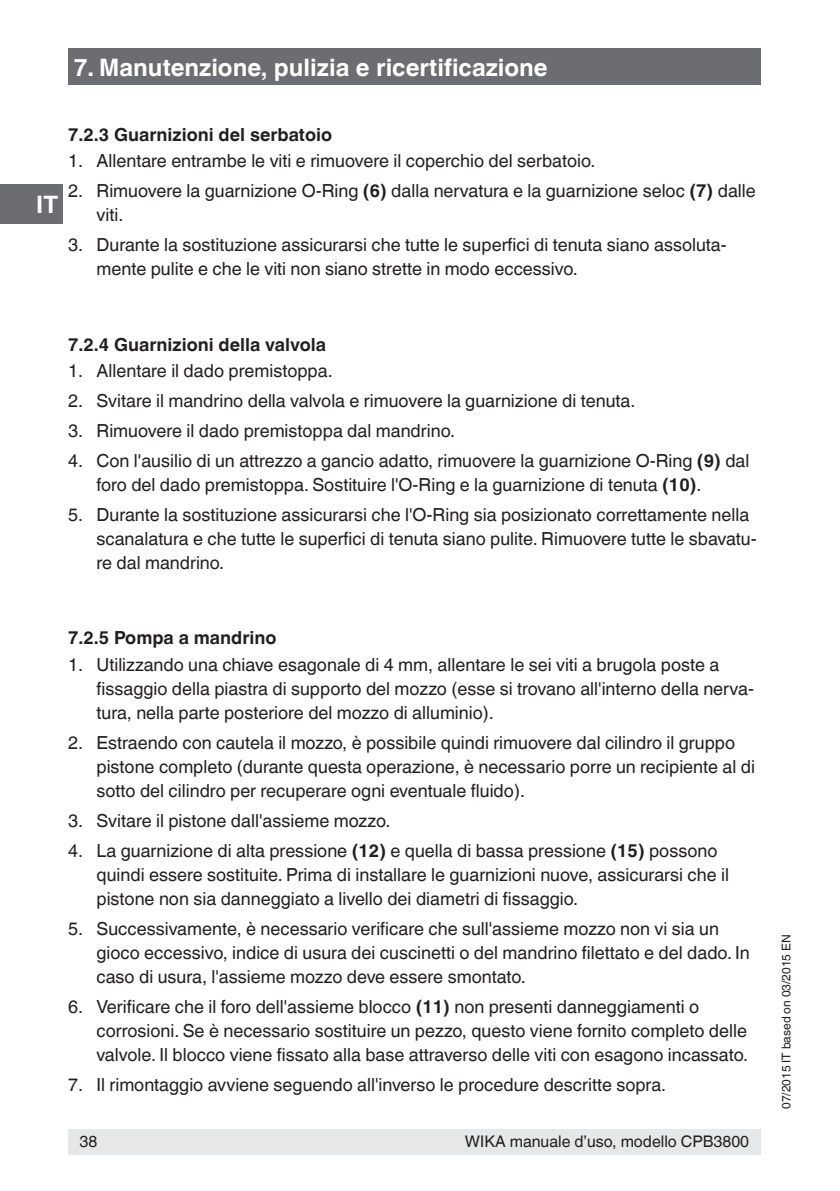
<style>
.page{position:relative;width:840px;height:1191px;background:#fff}
.page>*{position:absolute;margin:0;border:0;box-sizing:border-box;transform-origin:0 0}
.t1{font:700 24px "Helvetica World";color:#fff}
.t2{font:18px/24px "Helvetica World";color:#231f20}
.t3{font:700 18px "Helvetica World";color:#231f20}
.t4{font:16px "Helvetica World";color:#231f20}
.t5{font:12px "Helvetica World";color:#231f20}
.s1{font-weight:700}
</style>
<div class="page">
<div style="left:68px;top:1128px;width:692px;height:26px;background:#e6e7e9"></div>
<div style="left:68px;top:48px;width:692px;height:37px;background:#6c6d70"></div>
<div style="left:0;top:185px;width:62px;height:39px;background:#6c6d70"></div>
<h1 class="t1" style="left:74px;top:53px;width:475px">7. Manutenzione, pulizia e ricertificazione</h1>
<h1 class="t1" style="left:36px;top:191px;width:23px">IT</h1>
<p class="t3" style="left:68px;top:124px;width:265px">7.2.3 Guarnizioni del serbatoio</p>
<p class="t2" style="left:68px;top:149px;width:528px">1. Allentare entrambe le viti e rimuovere il coperchio del serbatoio.</p>
<p class="t2" style="left:96px;top:179px;width:660px;text-indent:-28px">2. Rimuovere la guarnizione O-Ring <span class="s1">(6)</span> dalla nervatura e la guarnizione seloc <span class="s1">(7)</span> dalle viti.</p>
<p class="t2" style="left:96px;top:233px;width:631px;text-indent:-28px">3. Durante la sostituzione assicurarsi che tutte le superfici di tenuta siano assoluta&shy;mente pulite e che le viti non siano strette in modo eccessivo.</p>
<p class="t3" style="left:68px;top:334px;width:259px">7.2.4 Guarnizioni della valvola</p>
<p class="t2" style="left:68px;top:359px;width:266px">1. Allentare il dado premistoppa.</p>
<p class="t2" style="left:68px;top:389px;width:568px">2. Svitare il mandrino della valvola e rimuovere la guarnizione di tenuta.</p>
<p class="t2" style="left:68px;top:419px;width:388px">3. Rimuovere il dado premistoppa dal mandrino.</p>
<p class="t2" style="left:96px;top:449px;width:654px;text-indent:-28px">4. Con l'ausilio di un attrezzo a gancio adatto, rimuovere la guarnizione O-Ring <span class="s1">(9)</span> dal foro del dado premistoppa. Sostituire l'O-Ring e la guarnizione di tenuta <span class="s1">(10)</span>.</p>
<p class="t2" style="left:96px;top:503px;width:661px;text-indent:-28px">5. Durante la sostituzione assicurarsi che l'O-Ring sia posizionato correttamente nella scanalatura e che tutte le superfici di tenuta siano pulite. Rimuovere tutte le sbavatu&shy;re dal mandrino.</p>
<p class="t3" style="left:68px;top:627px;width:210px">7.2.5 Pompa a mandrino</p>
<p class="t2" style="left:96px;top:653px;width:658px;text-indent:-28px">1. Utilizzando una chiave esagonale di 4 mm, allentare le sei viti a brugola poste a fissaggio della piastra di supporto del mozzo (esse si trovano all'interno della nerva&shy;tura, nella parte posteriore del mozzo di alluminio).</p>
<p class="t2" style="left:96px;top:730px;width:659px;text-indent:-28px">2. Estraendo con cautela il mozzo, è possibile quindi rimuovere dal cilindro il gruppo pistone completo (durante questa operazione, è necessario porre un recipiente al di sotto del cilindro per recuperare ogni eventuale fluido).</p>
<p class="t2" style="left:68px;top:808px;width:323px">3. Svitare il pistone dall'assieme mozzo.</p>
<p class="t2" style="left:96px;top:838px;width:633px;text-indent:-28px">4. La guarnizione di alta pressione <span class="s1">(12)</span> e quella di bassa pressione <span class="s1">(15)</span> possono quindi essere sostituite. Prima di installare le guarnizioni nuove, assicurarsi che il pistone non sia danneggiato a livello dei diametri di fissaggio.</p>
<p class="t2" style="left:96px;top:916px;width:654px;text-indent:-28px">5. Successivamente, è necessario verificare che sull'assieme mozzo non vi sia un gioco eccessivo, indice di usura dei cuscinetti o del mandrino filettato e del dado. In caso di usura, l'assieme mozzo deve essere smontato.</p>
<p class="t2" style="left:96px;top:994px;width:652px;text-indent:-28px">6. Verificare che il foro dell'assieme blocco <span class="s1">(11)</span> non presenti danneggiamenti o corrosioni. Se è necessario sostituire un pezzo, questo viene fornito completo delle valvole. Il blocco viene fissato alla base attraverso delle viti con esagono incassato.</p>
<p class="t2" style="left:68px;top:1072px;width:599px">7. Il rimontaggio avviene seguendo all'inverso le procedure descritte sopra.</p>
<p class="t4" style="left:79px;top:1132px;width:19px">38</p>
<p class="t4" style="left:464px;top:1132px;width:285px">WIKA manuale d’uso, modello CPB3800</p>
<p class="t5" style="left:778px;top:1109px;width:176px;rotate:-90deg">07/2015 IT based on 03/2015 EN</p>
</div>
